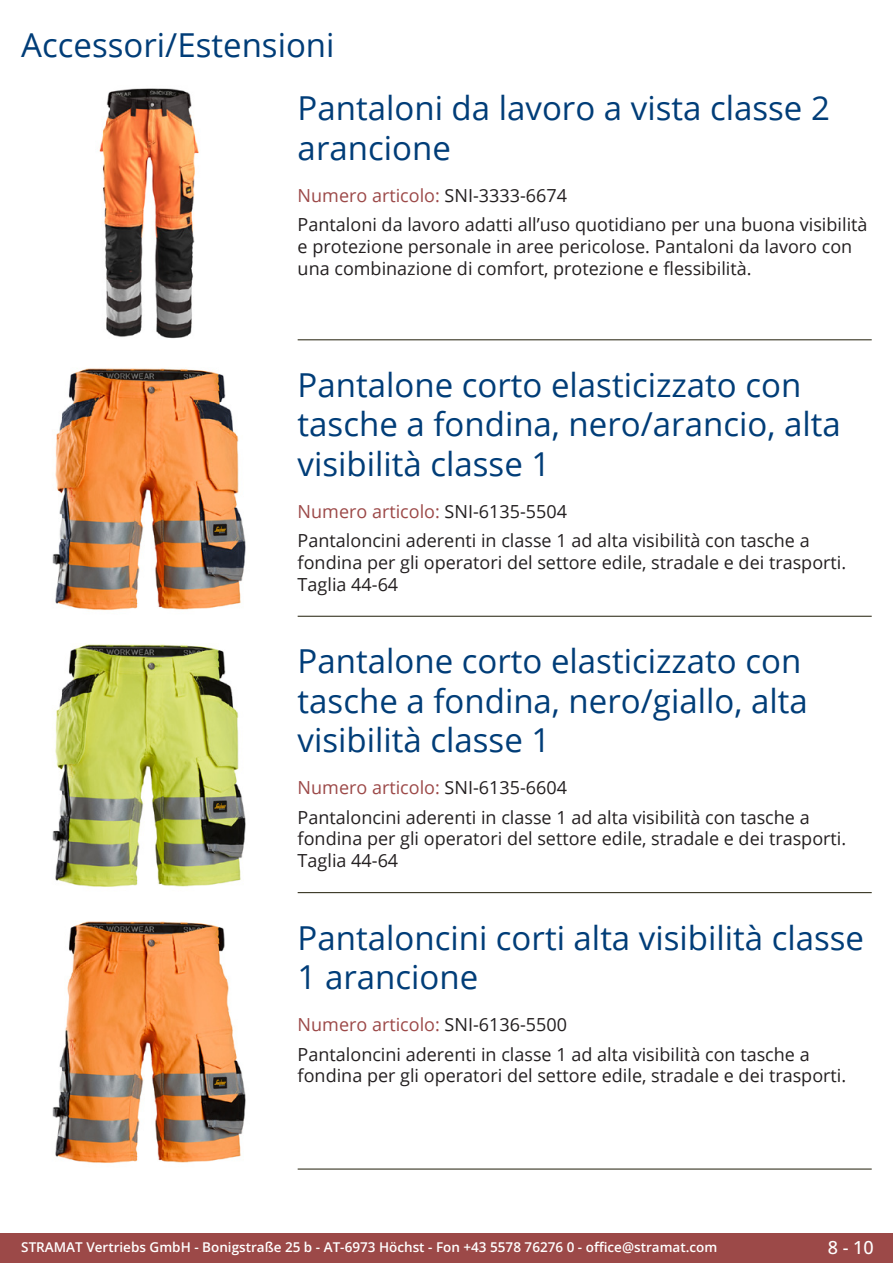
<style>
.page{position:relative;width:893px;height:1263px;background:#fff}
.page>*{position:absolute;margin:0;border:0;box-sizing:border-box;transform-origin:0 0}
.Produkttitel{font:33px/39.6px "Open Sans";color:#003d78}
.RastTitel{font:33px "Open Sans";color:#003d78}
.Beschreibung_Text{font:18px/21.6px "Open Sans";color:#231f20}
.TechDaten_Überschrif{font:18px "Open Sans";color:#9c4948}
.t1{font:500 18px "Open Sans";color:#fff}
.t2{font:600 13.5px "Open Sans";color:#fff}
.s1{color:#231f20}
</style>
<div class="page">
<div style="left:0;top:1233px;width:893px;height:30px;background:#9c4948"></div>
<hr style="left:298px;top:340px;width:574px;height:1px;background:#201d08">
<hr style="left:298px;top:616px;width:574px;height:1px;background:#201d08">
<hr style="left:298px;top:892px;width:574px;height:1px;background:#201d08">
<hr style="left:298px;top:1169px;width:574px;height:1px;background:#201d08">
<img style="left:99px;top:88px;width:100px;height:251px">
<img style="left:52px;top:368px;width:194px;height:242px">
<img style="left:52px;top:644px;width:194px;height:243px">
<img style="left:52px;top:921px;width:194px;height:242px">
<p class="RastTitel" style="left:21px;top:22px;width:315px">Accessori/Estensioni</p>
<p class="Produkttitel" style="left:298px;top:88px;width:534px">Pantaloni da lavoro a vista classe 2 arancione</p>
<p class="TechDaten_Überschrif" style="left:298px;top:183px;width:271px">Numero articolo: <span class="s1">SNI-3333-6674</span></p>
<p class="Beschreibung_Text" style="left:298px;top:214px;width:571px">Pantaloni da lavoro adatti all’uso quotidiano per una buona visibilità e protezione personale in aree pericolose. Pantaloni da lavoro con una combinazione di comfort, protezione e flessibilità.</p>
<p class="Produkttitel" style="left:298px;top:364px;width:545px">Pantalone corto elasticizzato con tasche a fondina, nero/arancio, alta visibilità classe 1</p>
<p class="TechDaten_Überschrif" style="left:298px;top:499px;width:271px">Numero articolo: <span class="s1">SNI-6135-5504</span></p>
<p class="Beschreibung_Text" style="left:298px;top:530px;width:550px">Pantaloncini aderenti in classe 1 ad alta visibilità con tasche a fondina per gli operatori del settore edile, stradale e dei trasporti.<br>Taglia 44-64</p>
<p class="Produkttitel" style="left:298px;top:640px;width:512px">Pantalone corto elasticizzato con tasche a fondina, nero/giallo, alta visibilità classe 1</p>
<p class="TechDaten_Überschrif" style="left:298px;top:775px;width:271px">Numero articolo: <span class="s1">SNI-6135-6604</span></p>
<p class="Beschreibung_Text" style="left:298px;top:806px;width:550px">Pantaloncini aderenti in classe 1 ad alta visibilità con tasche a fondina per gli operatori del settore edile, stradale e dei trasporti.<br>Taglia 44-64</p>
<p class="Produkttitel" style="left:298px;top:917px;width:568px">Pantaloncini corti alta visibilità classe<br>1 arancione</p>
<p class="TechDaten_Überschrif" style="left:298px;top:1012px;width:271px">Numero articolo: <span class="s1">SNI-6136-5500</span></p>
<p class="Beschreibung_Text" style="left:298px;top:1043px;width:550px">Pantaloncini aderenti in classe 1 ad alta visibilità con tasche a fondina per gli operatori del settore edile, stradale e dei trasporti.</p>
<p class="t2" style="left:21px;top:1238px;width:698px">STRAMAT Vertriebs GmbH - Bonigstraße 25 b - AT-6973 Höchst - Fon +43 5578 76276 0 - office@stramat.com</p>
<p class="t1" style="left:828px;top:1234px;width:48px">8 - 10</p>
</div>
